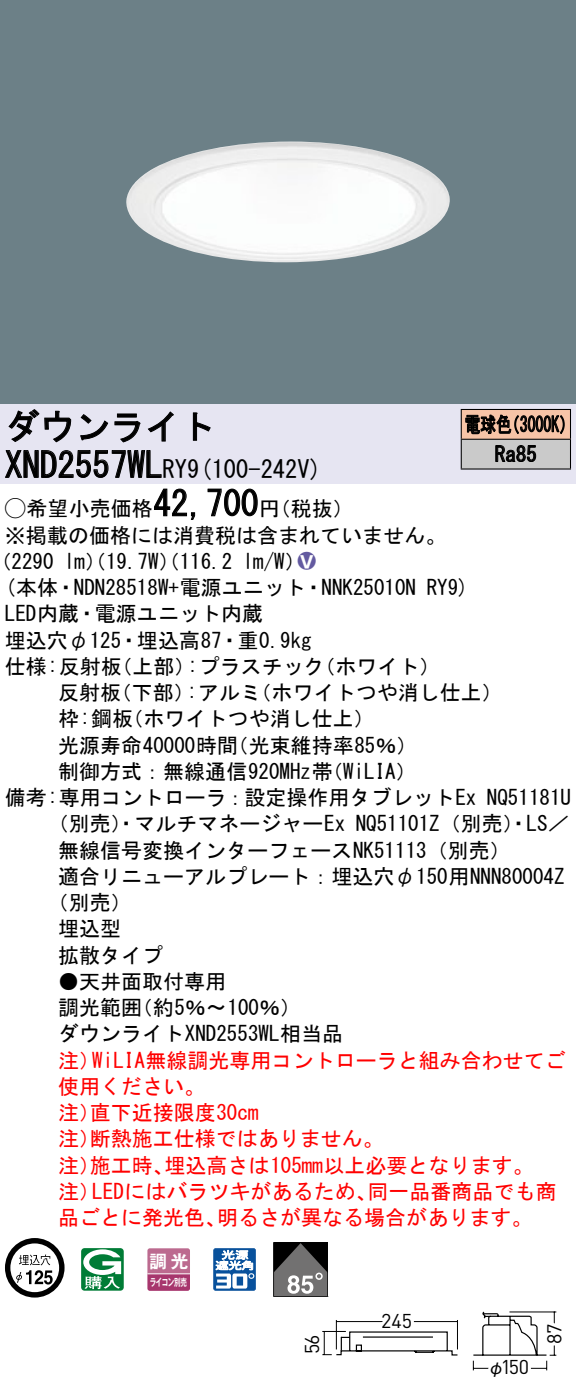
<style>
.page{position:relative;width:576px;height:1393px;background:#fff}
.page>*{position:absolute;margin:0;border:0;box-sizing:border-box;transform-origin:0 0}
.t1{font:35px "MS Gothic";color:#000}
.t2{font:24.5px "MS Gothic";color:#000}
.t3{font:21px/26.2px "MS Gothic";color:#000}
.t4{font:21px/26.2px "MS Gothic";color:#f00}
.t5{font:21px/29.8px "MS Gothic";color:#000;scale:.75 1}
.t6{font:21px "Ford Classification 1";color:#635aa0}
.t7{font:19.95px "DINOT";letter-spacing:-.02em;color:#000}
.t8{font:17.5px "Gothic MB101 Pro De Bold 90 pv RKSJ H";color:#fff}
.t9{font:17.5px "Gothic BBB Pro Medium 90 pv RKSJ H";color:#000}
.t10{font:10.15px "Gothic MB101 Pro De Bold 90 pv RKSJ H";letter-spacing:-.05em;color:#fff;scale:.65 1}
.s1{font-size:24.5px}
.s2{font-family:"Ford Classification 1"}
.s3{color:#fff}
</style>
<div class="page">
<div style="left:0;top:0;width:575px;height:404px;background:#6c8087"></div>
<img style="left:126px;top:142px;width:324px;height:120px">
<div style="left:0;top:404px;width:575px;height:79px;background:#e6e5f2"></div>
<svg style="left:8px;top:409px;width:64px;height:34px"></svg>
<svg style="left:80px;top:413px;width:60px;height:30px"></svg>
<svg style="left:147px;top:411px;width:26px;height:31px"></svg>
<svg style="left:192px;top:412px;width:19px;height:29px"></svg>
<svg style="left:5px;top:450px;width:157px;height:28px"></svg>
<svg style="left:154px;top:488px;width:42px;height:32px"></svg>
<svg style="left:207px;top:488px;width:51px;height:29px"></svg>
<svg style="left:5px;top:1238px;width:59px;height:59px"></svg>
<svg style="left:81px;top:1248px;width:43px;height:42px"></svg>
<svg style="left:147px;top:1248px;width:43px;height:43px;background:#b55a85"></svg>
<hr style="left:147px;top:1273px;width:43px;height:1px;background:#fff">
<svg style="left:213px;top:1248px;width:43px;height:42px"></svg>
<svg style="left:273px;top:1242px;width:55px;height:55px;background:#5b5b5b"></svg>
<div style="left:461px;top:409px;width:109px;height:30px;background:#f7c4a7"></div>
<div style="left:461px;top:439px;width:109px;height:30px;background:#cacaca"></div>
<hr style="left:460px;top:409px;width:110px;height:1px;background:#000">
<hr style="left:569px;top:410px;width:2px;height:29px;background:#000">
<hr style="left:460px;top:439px;width:110px;height:1px;background:#000">
<hr style="left:569px;top:440px;width:2px;height:28px;background:#000">
<hr style="left:460px;top:468px;width:110px;height:2px;background:#000">
<svg style="left:460px;top:410px;width:104px;height:58px"></svg>
<svg style="left:472px;top:1311px;width:85px;height:60px"></svg>
<svg style="left:322px;top:1320px;width:136px;height:36px"></svg>
<h1 class="t1" style="left:5px;top:409px;width:212px">ダウンライト</h1>
<p class="t2" style="left:187px;top:456px;width:136px">(9 100-242 (V</p>
<h1 class="t1" style="left:5px;top:447px;width:184px">XND2557WL<span class="s1">RY</span></h1>
<h1 class="t1" style="left:153px;top:486px;width:106px">42,700</h1>
<p class="t3" style="left:5px;top:495px;width:442px"><span class="s2">A</span>希望小売価格<br>※掲載の価格には消費税は含まれていません。</p>
<p class="t6" style="left:298px;top:550px;width:19px">2<span class="s3">8</span></p>
<p class="t3" style="left:259px;top:495px;width:96px">（円税抜(</p>
<p class="t3" style="left:243px;top:548px;width:64px">l m (W/</p>
<p class="t3" style="left:-9px;top:548px;width:65px">（2290</p>
<p class="t3" style="left:64px;top:548px;width:169px">lm）（19.7 ）（W 116.2</p>
<p class="t5" style="left:494px;top:409px;width:57px;text-indent:-30px">電球色<br>Ra85</p>
<p class="t5" style="left:504px;top:409px;width:96px">（3000 (K</p>
<p class="t3" style="left:5px;top:574px;width:412px">(本体・NDN28518 +W 電源ユニット・NNK25010N</p>
<p class="t3" style="left:5px;top:600px;width:259px">LED内蔵・電源ユニット内蔵</p>
<p class="t3" style="left:5px;top:627px;width:308px">埋込穴φ125・埋込高87・重0.9kg</p>
<p class="t3" style="left:314px;top:653px;width:127px">（ホワイト(</p>
<p class="t3" style="left:426px;top:574px;width:44px">RY (9</p>
<p class="t3" style="left:187px;top:653px;width:139px">:プラスチック</p>
<p class="t3" style="left:5px;top:653px;width:118px">仕様:反射板</p>
<p class="t3" style="left:111px;top:653px;width:85px">（上部）</p>
<p class="t3" style="left:58px;top:679px;width:64px">反射板</p>
<p class="t3" style="left:111px;top:679px;width:85px">（下部）</p>
<p class="t3" style="left:187px;top:679px;width:76px">:アルミ</p>
<p class="t3" style="left:250px;top:679px;width:253px">（ホワイトつや消し仕上(</p>
<p class="t3" style="left:58px;top:705px;width:76px">枠:鋼板</p>
<p class="t3" style="left:122px;top:705px;width:253px">（ホワイトつや消し仕上(</p>
<p class="t3" style="left:58px;top:732px;width:181px">光源寿命40000時間</p>
<p class="t3" style="left:227px;top:732px;width:191px">（光束維持率85％(</p>
<p class="t3" style="left:58px;top:758px;width:276px">制御方式：無線通信920MHz帯</p>
<p class="t3" style="left:322px;top:758px;width:96px">（WiLIA(</p>
<p class="t3" style="left:355px;top:784px;width:215px;text-indent:-350px">備考:専用コントローラ：設定操作用タブレットEx<br>NQ51101 （Z 別売）・LS／</p>
<p class="t3" style="left:486px;top:784px;width:85px">NQ51181U</p>
<p class="t3" style="left:48px;top:810px;width:299px">（別売）・マルチマネージャーEx</p>
<p class="t3" style="left:58px;top:837px;width:454px">無線信号変換インターフェースNK51113（別売(</p>
<p class="t3" style="left:58px;top:863px;width:507px">適合リニューアルプレート：埋込穴φ150用NNN80004Z</p>
<p class="t3" style="left:48px;top:889px;width:85px">（別売(</p>
<p class="t3" style="left:58px;top:915px;width:64px">埋込型</p>
<p class="t3" style="left:58px;top:942px;width:106px">拡散タイプ</p>
<p class="t3" style="left:132px;top:968px;width:171px;text-indent:-73px">●天井面取付専用<br>（約5％〜100％(</p>
<p class="t3" style="left:58px;top:994px;width:286px">調光範囲<br>ダウンライトXND2553WL相当品</p>
<p class="t4" style="left:92px;top:1047px;width:475px">WiLIA無線調光専用コントローラと組み合わせてご</p>
<p class="t4" style="left:58px;top:1047px;width:43px">注）</p>
<p class="t4" style="left:58px;top:1073px;width:148px">使用ください。</p>
<p class="t4" style="left:90px;top:1099px;width:170px">直下近接限度30cm</p>
<p class="t4" style="left:90px;top:1099px;width:295px;text-indent:-32px">注）<br>断熱施工仕様ではありません。</p>
<p class="t4" style="left:58px;top:1125px;width:43px">注）</p>
<p class="t4" style="left:164px;top:1152px;width:370px">埋込高さは105mm以上必要となります。</p>
<p class="t4" style="left:90px;top:1152px;width:85px">施工時、</p>
<p class="t4" style="left:58px;top:1152px;width:43px">注）</p>
<p class="t4" style="left:92px;top:1178px;width:286px">LEDにはバラツキがあるため、</p>
<p class="t4" style="left:367px;top:1178px;width:190px">同一品番商品でも商</p>
<p class="t4" style="left:58px;top:1178px;width:43px">注）</p>
<p class="t4" style="left:58px;top:1204px;width:169px">品ごとに発光色、</p>
<p class="t4" style="left:217px;top:1204px;width:317px">明るさが異なる場合があります。</p>
<p class="t8" style="left:149px;top:1246px;width:41px">調光</p>
<p class="t10" style="left:150px;top:1274px;width:59px">ライコン別売</p>
<p class="t7" style="left:298px;top:1354px;width:22px;rotate:-90deg">56</p>
<p class="t7" style="left:381px;top:1307px;width:33px">245</p>
<p class="t7" style="left:500px;top:1353px;width:30px">150</p>
<p class="t9" style="left:487px;top:1353px;width:19px">φ</p>
<p class="t7" style="left:540px;top:1343px;width:21px;rotate:-90deg">87</p>
</div>
